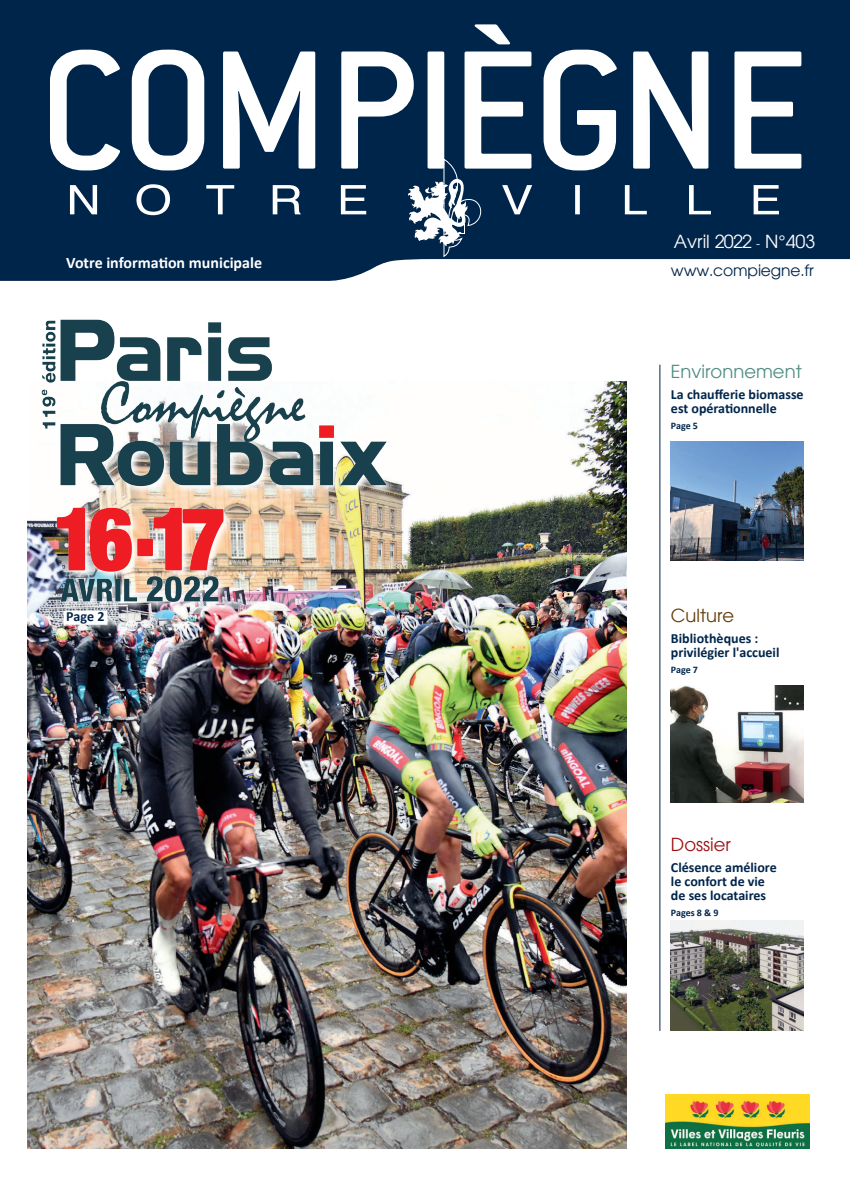
<style>
.page{position:relative;width:850px;height:1190px;background:#fff}
.page>*{position:absolute;margin:0;border:0;box-sizing:border-box;transform-origin:0 0}
.t1{font:18px "Avant Garde";color:#fff}
.t2{font:18px "Avant Garde";color:#508d80}
.t3{font:18px "Avant Garde";color:#9d1014}
.t4{font:18px "Avant Garde";color:#633c09}
.t5{font:700 16px "Calibri";color:#fff}
.t6{font:15.5px "Avant Garde";letter-spacing:-.01em;color:#00254a}
.t7{font:700 14px/14px "Calibri";color:#00254a}
.t8{font:700 10px "Calibri";letter-spacing:-.01em;color:#00254a}
.s1{font-size:12px}
</style>
<div class="page">
<svg style="left:0;top:0;width:850px;height:281px;background:#163759"></svg>
<svg style="left:50px;top:24px;width:751px;height:146px;fill:#00254a"></svg>
<svg style="left:70px;top:184px;width:296px;height:31px;background:#2f4d6b"></svg>
<svg style="left:502px;top:185px;width:277px;height:29px;background:#234363"></svg>
<svg style="left:407px;top:158px;width:74px;height:123px"></svg>
<hr style="left:659px;top:365px;width:1px;height:666px;background:#00254a">
<img style="left:671px;top:685px;width:133px;height:117px">
<img style="left:671px;top:441px;width:133px;height:119px">
<img style="left:671px;top:920px;width:133px;height:111px">
<img style="left:665px;top:1094px;width:145px;height:54px">
<img style="left:27px;top:382px;width:599px;height:766px">
<img style="left:27px;top:319px;width:372px;height:325px">
<div style="left:63px;top:611px;width:44px;height:14px;background:#fff"></div>
<p class="t5" style="left:66px;top:251px;width:197px">Votre information municipale</p>
<p class="t7" style="left:66px;top:609px;width:40px">Page 2</p>
<p class="t1" style="left:674px;top:231px;width:143px">Avril 2022 <span class="s1">-</span> N°403</p>
<p class="t6" style="left:671px;top:261px;width:144px">www.compiegne.fr</p>
<p class="t2" style="left:671px;top:361px;width:132px">Environnement</p>
<p class="t7" style="left:671px;top:387px;width:134px">La chaufferie biomasse est opérationnelle</p>
<p class="t8" style="left:671px;top:419px;width:29px">Page 5</p>
<p class="t4" style="left:671px;top:605px;width:65px">Culture</p>
<p class="t7" style="left:671px;top:631px;width:110px">Bibliothèques : privilégier l'accueil</p>
<p class="t8" style="left:671px;top:663px;width:29px">Page 7</p>
<p class="t3" style="left:671px;top:834px;width:61px">Dossier</p>
<p class="t7" style="left:671px;top:860px;width:107px">Clésence améliore le confort de vie de ses locataires</p>
<p class="t8" style="left:671px;top:905px;width:49px">Pages 8 &amp; 9</p>
</div>
